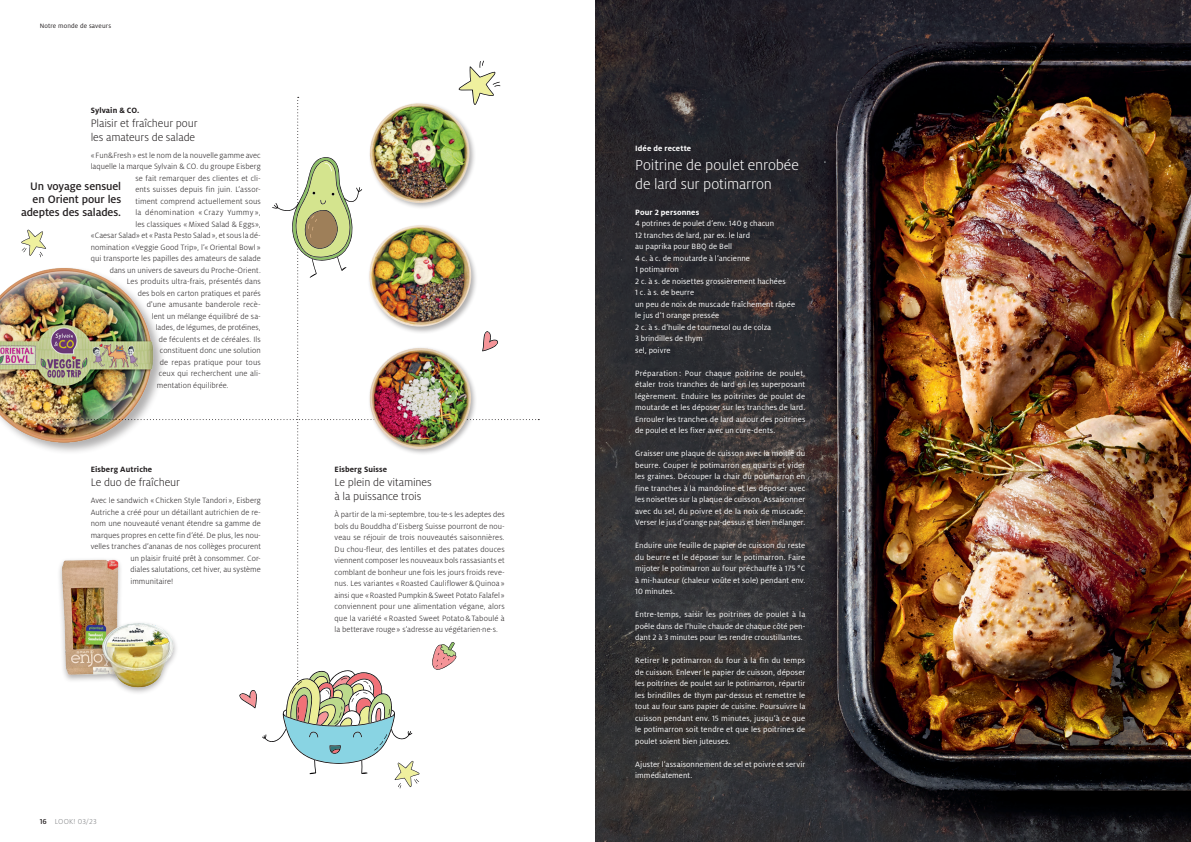
<style>
.page{position:relative;width:1191px;height:842px;background:#fff}
.page>*{position:absolute;margin:0;border:0;box-sizing:border-box;transform-origin:0 0}
.t1{font:300 16px/19px "Milo Pro";letter-spacing:-.01em;color:#fff}
.t2{font:300 12px/14px "Milo Pro";letter-spacing:-.005em;color:#231f20}
.t3{font:500 12px/13px "Milo Pro";letter-spacing:-.005em;color:#231f20;text-align:right}
.t4{font:8.5px/11.5px "Milo Pro";letter-spacing:.01em;color:#fff;text-align:justify}
.t5{font:300 8.5px/11.5px "Milo Pro";letter-spacing:.01em;color:#231f20;text-align:justify}
.t6{font:700 8.5px "Milo Pro";letter-spacing:.01em;color:#231f20}
.t7{font:700 8.5px "Milo Pro";letter-spacing:.015em;color:#fff}
.t8{font:300 8px "Milo Pro";letter-spacing:.025em;color:#808285}
.t9{font:7px "Milo Pro";letter-spacing:.02em;color:#231f20}
.s1{font-weight:500;color:#231f20}
</style>
<div class="page">
<img style="left:595px;top:0;width:596px;height:842px">
<img style="left:0;top:257px;width:57px;height:194px">
<svg style="left:21px;top:229px;width:25px;height:28px"></svg>
<img style="left:57px;top:61px;width:482px;height:728px">
<p class="t9" style="left:40px;top:22px;width:73px">Notre monde de saveurs</p>
<p class="t6" style="left:91px;top:105px;width:50px">Sylvain &amp; CO.</p>
<h2 class="t2" style="left:91px;top:116px;width:108px">Plaisir et fraîcheur pour les amateurs de salade</h2>
<p class="t5" style="left:91px;top:150px;width:171px">« Fun&amp;Fresh » est le nom de la nouvelle gamme avec</p>
<p class="t5" style="left:91px;top:161px;width:171px">laquelle la marque Sylvain &amp; CO. du groupe Eisberg</p>
<p class="t5" style="left:135px;top:173px;width:127px">se fait remarquer des clientes et cli-</p>
<p class="t5" style="left:135px;top:184px;width:127px">ents suisses depuis fin juin. L’assor-</p>
<p class="t5" style="left:135px;top:196px;width:127px">timent comprend actuellement sous</p>
<p class="t5" style="left:135px;top:207px;width:127px">la dénomination « Crazy Yummy »,</p>
<p class="t5" style="left:135px;top:219px;width:127px">les classiques «Mixed Salad &amp; Eggs»,</p>
<p class="t5" style="left:91px;top:230px;width:172px">«Caesar Salad» et « Pasta Pesto Salad », et sous la dé-</p>
<p class="t5" style="left:91px;top:242px;width:171px">nomination «Veggie Good Trip», l’«Oriental Bowl »</p>
<p class="t5" style="left:91px;top:253px;width:172px">qui transporte les papilles des amateurs de salade</p>
<p class="t5" style="left:110px;top:265px;width:152px">dans un univers de saveurs du Proche-Orient.</p>
<p class="t5" style="left:127px;top:276px;width:136px">Les produits ultra-frais, présentés dans</p>
<p class="t5" style="left:138px;top:288px;width:125px">des bols en carton pratiques et parés</p>
<p class="t5" style="left:147px;top:299px;width:116px">d'une amusante banderole recè-</p>
<p class="t5" style="left:152px;top:311px;width:111px">lent un mélange équilibré de sa-</p>
<p class="t5" style="left:156px;top:322px;width:107px">lades, de légumes, de protéines,</p>
<p class="t5" style="left:159px;top:334px;width:103px">de féculents et de céréales. Ils</p>
<p class="t5" style="left:160px;top:345px;width:102px">constituent donc une solution</p>
<p class="t5" style="left:160px;top:357px;width:102px">de repas pratique pour tous</p>
<p class="t5" style="left:159px;top:368px;width:103px">ceux qui recherchent une ali-</p>
<p class="t5" style="left:157px;top:380px;width:73px">mentation équilibrée.</p>
<h2 class="t3" style="left:21px;top:180px;width:102px">Un voyage sensuel en Orient pour les adeptes des salades.</h2>
<p class="t6" style="left:91px;top:464px;width:63px">Eisberg Autriche</p>
<h2 class="t2" style="left:91px;top:475px;width:91px">Le duo de fraîcheur</h2>
<p class="t5" style="left:91px;top:495px;width:172px">Avec le sandwich « Chicken Style Tandori », Eisberg</p>
<p class="t5" style="left:91px;top:506px;width:172px">Autriche a créé pour un détaillant autrichien de re-</p>
<p class="t5" style="left:91px;top:518px;width:172px">nom une nouveauté venant étendre sa gamme de</p>
<p class="t5" style="left:91px;top:529px;width:172px">marques propres en cette fin d’été. De plus, les nou-</p>
<p class="t5" style="left:91px;top:541px;width:172px">velles tranches d’ananas de nos collèges procurent</p>
<p class="t5" style="left:130px;top:552px;width:132px">un plaisir fruité prêt à consommer. Cor-</p>
<p class="t5" style="left:130px;top:564px;width:132px">diales salutations, cet hiver, au système</p>
<p class="t5" style="left:130px;top:575px;width:45px">immunitaire!</p>
<p class="t6" style="left:334px;top:464px;width:54px">Eisberg Suisse</p>
<h2 class="t2" style="left:334px;top:475px;width:99px">Le plein de vitamines à la puissance trois</h2>
<p class="t5" style="left:334px;top:509px;width:172px">À partir de la mi-septembre, tou·te·s les adeptes des bols du Bouddha d’Eisberg Suisse pourront de nou&shy;veau se réjouir de trois nouveautés saisonnières.<br>Du chou-fleur, des lentilles et des patates douces viennent composer les nouveaux bols rassasiants et comblant de bonheur une fois les jours froids reve&shy;nus. Les variantes «Roasted Cauliflower&amp;Quinoa » ainsi que «Roasted Pumpkin&amp;Sweet Potato Falafel » conviennent pour une alimentation végane, alors que la variété « Roasted Sweet Potato&amp;Taboulé à la betterave rouge » s’adresse au végétarien·ne·s.</p>
<p class="t8" style="left:40px;top:817px;width:58px"><span class="s1">16</span> LOOK! 03/23</p>
<p class="t7" style="left:635px;top:144px;width:58px">Idée de recette</p>
<h1 class="t1" style="left:635px;top:156px;width:165px">Poitrine de poulet enrobée de lard sur potimarron</h1>
<p class="t7" style="left:635px;top:207px;width:66px">Pour 2 personnes</p>
<p class="t4" style="left:635px;top:218px;width:161px;text-align:left">4 potrines de poulet d’env. 140 g chacun<br>12 tranches de lard, par ex. le lard<br>au paprika pour BBQ de Bell<br>4 c. à c. de moutarde à l’ancienne<br>1 potimarron<br>2 c. à s. de noisettes grossièrement hachées<br>1 c. à s. de beurre<br>un peu de noix de muscade fraîchement râpée le jus d’1 orange pressée<br>2 c. à s. d’huile de tournesol ou de colza<br>3 brindilles de thym<br>sel, poivre</p>
<p class="t4" style="left:635px;top:367px;width:172px">Préparation : Pour chaque poitrine de poulet, étaler trois tranches de lard en les superposant légèrement. Enduire les poitrines de poulet de moutarde et les déposer sur les tranches de lard.<br>Enrouler les tranches de lard autour des poitrines de poulet et les fixer avec un cure-dents.</p>
<p class="t4" style="left:635px;top:448px;width:172px">Graisser une plaque de cuisson avec la moitié du beurre. Couper le potimarron en quarts et vider les graines. Découper la chair du potimarron en fine tranches à la mandoline et les déposer avec les noisettes sur la plaque de cuisson. Assaisonner avec du sel, du poivre et de la noix de muscade.<br>Verser le jus d’orange par-dessus et bien mélanger.</p>
<p class="t4" style="left:635px;top:540px;width:172px">Enduire une feuille de papier de cuisson du reste du beurre et le déposer sur le potimarron. Faire mijoter le potimarron au four préchauffé à 175 °C à mi-hauteur (chaleur voûte et sole) pendant env.<br>10 minutes.</p>
<p class="t4" style="left:635px;top:609px;width:172px">Entre-temps, saisir les poitrines de poulet à la poêle dans de l’huile chaude de chaque côté pen&shy;dant 2 à 3 minutes pour les rendre croustillantes.</p>
<p class="t4" style="left:635px;top:655px;width:172px">Retirer le potimarron du four à la fin du temps de cuisson. Enlever le papier de cuisson, déposer les poitrines de poulet sur le potimarron, répartir les brindilles de thym par-dessus et remettre le tout au four sans papier de cuisine. Poursuivre la cuisson pendant env. 15 minutes, jusqu’à ce que le potimarron soit tendre et que les poitrines de poulet soient bien juteuses.</p>
<p class="t4" style="left:635px;top:758px;width:172px">Ajuster l’assaisonnement de sel et poivre et servir immédiatement.</p>
</div>
